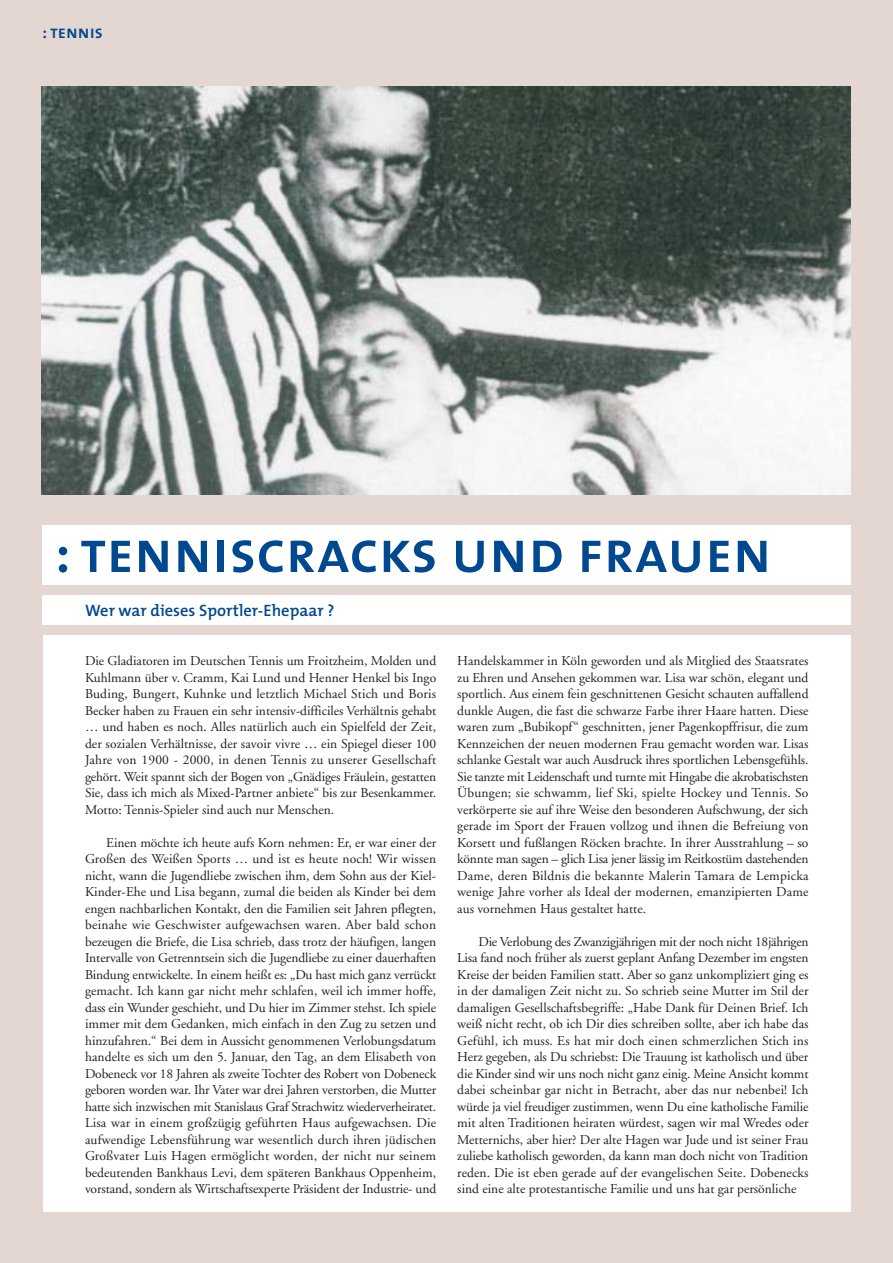
<style>
.page{position:relative;width:893px;height:1263px;background:#fff}
.page>*{position:absolute;margin:0;border:0;box-sizing:border-box;transform-origin:0 0}
.t1{font:60px "The Mix Semi Bold Caps";color:#00488f}
.t2{font:18px "The Mix Semi Bold Caps";letter-spacing:.005em;color:#00488f}
.t3{font:600 16.5px "The Mix";color:#00488f}
.t4{font:13.5px/16.5px "Adobe Garamond";color:#231f1f;text-align:justify}
</style>
<div class="page">
<div style="left:0;top:0;width:892px;height:1263px;background:#e4d7d2"></div>
<img style="left:42px;top:86px;width:808px;height:408px">
<div style="left:44px;top:635px;width:806px;height:577px;background:#fff"></div>
<div style="left:43px;top:595px;width:807px;height:30px;background:#fff"></div>
<div style="left:43px;top:525px;width:807px;height:60px;background:#fff"></div>
<h2 class="t2" style="left:43px;top:21px;width:62px">: tennis</h2>
<h1 class="t1" style="left:55px;top:516px;width:718px">: tenniscracks und frauen</h1>
<p class="t3" style="left:85px;top:604px;width:251px">Wer war dieses Sportler-Ehepaar ?</p>
<p class="t4" style="left:85px;top:654px;width:353px">Die Gladiatoren im Deutschen Tennis um Froitzheim, Molden und Kuhlmann über v. Cramm, Kai Lund und Henner Henkel bis Ingo Buding, Bungert, Kuhnke und letztlich Michael Stich und Boris Becker haben zu Frauen ein sehr intensiv-difficiles Verhältnis gehabt … und haben es noch. Alles natürlich auch ein Spielfeld der Zeit, der sozialen Verhältnisse, der savoir vivre … ein Spiegel dieser 100<br>Jahre von 1900 - 2000, in denen Tennis zu unserer Gesellschaft gehört. Weit spannt sich der Bogen von „Gnädiges Fräulein, gestatten Sie, dass ich mich als Mixed-Partner anbiete“ bis zur Besenkammer.<br>Motto: Tennis-Spieler sind auch nur Menschen.</p>
<p class="t4" style="left:85px;top:836px;width:353px;text-indent:21px">Einen möchte ich heute aufs Korn nehmen: Er, er war einer der Großen des Weißen Sports … und ist es heute noch! Wir wissen nicht, wann die Jugendliebe zwischen ihm, dem Sohn aus der Kiel-Kinder-Ehe und Lisa begann, zumal die beiden als Kinder bei dem engen nachbarlichen Kontakt, den die Familien seit Jahren pflegten, beinahe wie Geschwister aufgewachsen waren. Aber bald schon bezeugen die Briefe, die Lisa schrieb, dass trotz der häufigen, langen Intervalle von Getrenntsein sich die Jugendliebe zu einer dauerhaften Bindung entwickelte. In einem heißt es: „Du hast mich ganz verrückt gemacht. Ich kann gar nicht mehr schlafen, weil ich immer hoffe, dass ein Wunder geschieht, und Du hier im Zimmer stehst. Ich spiele immer mit dem Gedanken, mich einfach in den Zug zu setzen und hinzufahren.“ Bei dem in Aussicht genommenen Verlobungsdatum handelte es sich um den 5. Januar, den Tag, an dem Elisabeth von Dobeneck vor 18 Jahren als zweite Tochter des Robert von Dobeneck geboren worden war. Ihr Vater war drei Jahren verstorben, die Mutter hatte sich inzwischen mit Stanislaus Graf Strachwitz wiederverheiratet.<br>Lisa war in einem großzügig geführten Haus aufgewachsen. Die aufwendige Lebensführung war wesentlich durch ihren jüdischen Großvater Luis Hagen ermöglicht worden, der nicht nur seinem bedeutenden Bankhaus Levi, dem späteren Bankhaus Oppenheim, vorstand, sondern als Wirtschaftsexperte Präsident der Industrie- und</p>
<p class="t4" style="left:457px;top:654px;width:353px">Handelskammer in Köln geworden und als Mitglied des Staatsrates zu Ehren und Ansehen gekommen war. Lisa war schön, elegant und sportlich. Aus einem fein geschnittenen Gesicht schauten auffallend dunkle Augen, die fast die schwarze Farbe ihrer Haare hatten. Diese waren zum „Bubikopf“ geschnitten, jener Pagenkopffrisur, die zum Kennzeichen der neuen modernen Frau gemacht worden war. Lisas schlanke Gestalt war auch Ausdruck ihres sportlichen Lebensgefühls.<br>Sie tanzte mit Leidenschaft und turnte mit Hingabe die akrobatischsten Übungen; sie schwamm, lief Ski, spielte Hockey und Tennis. So verkörperte sie auf ihre Weise den besonderen Aufschwung, der sich gerade im Sport der Frauen vollzog und ihnen die Befreiung von Korsett und fußlangen Röcken brachte. In ihrer Ausstrahlung – so könnte man sagen – glich Lisa jener lässig im Reitkostüm dastehenden Dame, deren Bildnis die bekannte Malerin Tamara de Lempicka wenige Jahre vorher als Ideal der modernen, emanzipierten Dame aus vornehmen Haus gestaltet hatte.</p>
<p class="t4" style="left:457px;top:935px;width:353px;text-indent:21px">Die Verlobung des Zwanzigjährigen mit der noch nicht 18jährigen Lisa fand noch früher als zuerst geplant Anfang Dezember im engsten Kreise der beiden Familien statt. Aber so ganz unkompliziert ging es in der damaligen Zeit nicht zu. So schrieb seine Mutter im Stil der damaligen Gesellschaftsbegriffe: „Habe Dank für Deinen Brief. Ich weiß nicht recht, ob ich Dir dies schreiben sollte, aber ich habe das Gefühl, ich muss. Es hat mir doch einen schmerzlichen Stich ins Herz gegeben, als Du schriebst: Die Trauung ist katholisch und über die Kinder sind wir uns noch nicht ganz einig. Meine Ansicht kommt dabei scheinbar gar nicht in Betracht, aber das nur nebenbei! Ich würde ja viel freudiger zustimmen, wenn Du eine katholische Familie mit alten Traditionen heiraten würdest, sagen wir mal Wredes oder Metternichs, aber hier? Der alte Hagen war Jude und ist seiner Frau zuliebe katholisch geworden, da kann man doch nicht von Tradition reden. Die ist eben gerade auf der evangelischen Seite. Dobenecks sind eine alte protestantische Familie und uns hat gar persönliche</p>
</div>
